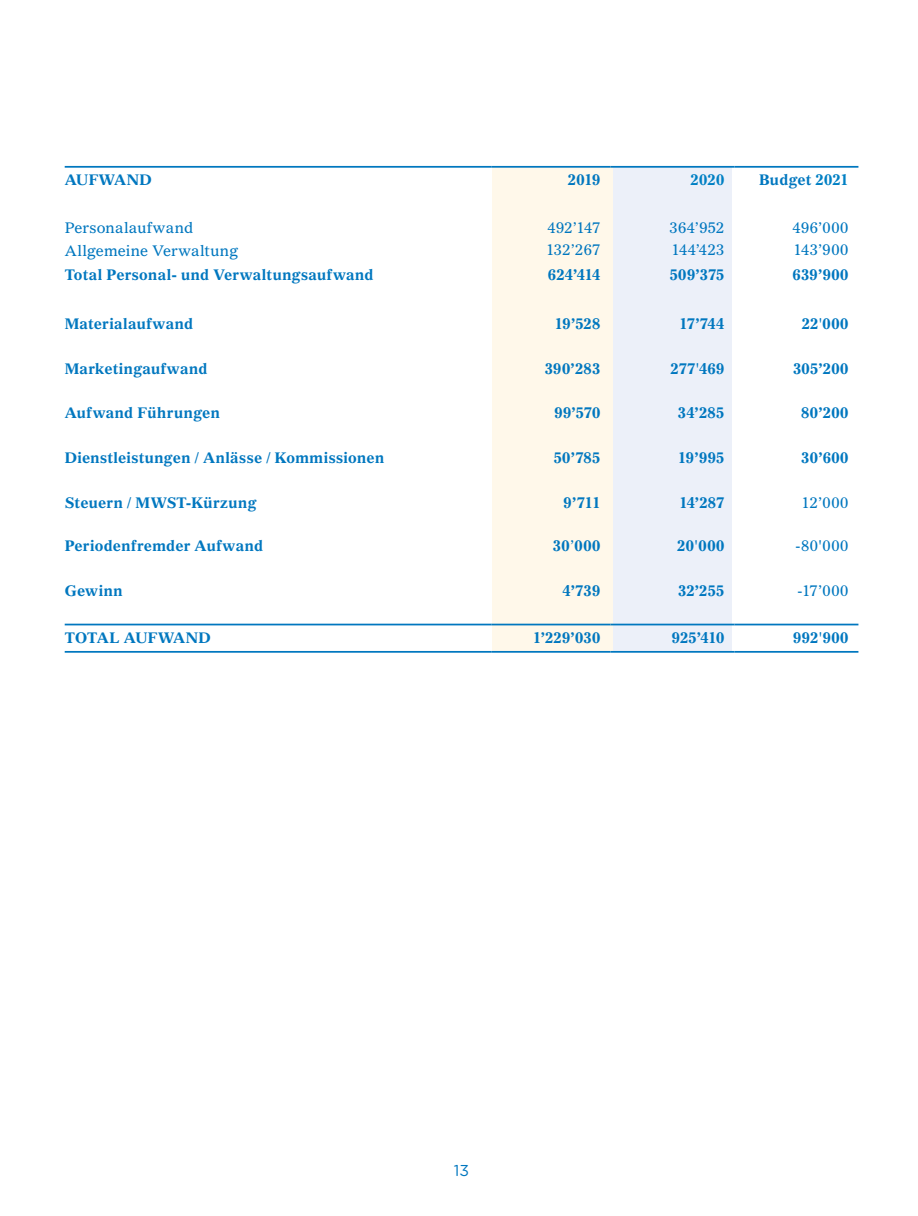
<style>
.page{position:relative;width:918px;height:1216px;background:#fff}
.page>*{position:absolute;margin:0;border:0;box-sizing:border-box;transform-origin:0 0}
.t1{font:15.75px "Gotham Rounded";color:#0077bf}
.ZT_Tabellentext_Gaze{font:700 14.88px "Gazette LT Std";letter-spacing:.015em;color:#0077bf}
.ZT_Tabellentext_Gaze-2{font:14.88px "Gazette LH";letter-spacing:.015em;color:#0077bf}
.ZT_Tabellentext_Gaze-3{font:700 14.88px "Gazette LT Std";color:#0080c4}
.s1{color:#0080c4}
.s2{font-family:"Gazette LH";font-weight:400}
</style>
<div class="page">
<div style="left:613px;top:167px;width:119px;height:483px;background:#ecf0f9"></div>
<div style="left:492px;top:167px;width:121px;height:483px;background:#fff8ea"></div>
<hr style="left:65px;top:166px;width:426px;height:2px;background:#0077bf">
<hr style="left:491px;top:166px;width:119px;height:2px;background:#0077bf">
<hr style="left:610px;top:166px;width:124px;height:2px;background:#0077bf">
<hr style="left:734px;top:166px;width:124px;height:2px;background:#0077bf">
<hr style="left:65px;top:623px;width:426px;height:2px;background:#0077bf">
<hr style="left:65px;top:651px;width:426px;height:1px;background:#0077bf">
<hr style="left:491px;top:623px;width:119px;height:2px;background:#0077bf">
<hr style="left:610px;top:623px;width:124px;height:2px;background:#0077bf">
<hr style="left:734px;top:623px;width:124px;height:2px;background:#0077bf">
<hr style="left:491px;top:651px;width:119px;height:1px;background:#0077bf">
<hr style="left:610px;top:651px;width:124px;height:1px;background:#0077bf">
<hr style="left:734px;top:651px;width:124px;height:1px;background:#0077bf">
<p class="ZT_Tabellentext_Gaze" style="left:65px;top:171px;width:89px">AUFWAND</p>
<p class="ZT_Tabellentext_Gaze" style="left:568px;top:171px;width:34px">2019</p>
<p class="ZT_Tabellentext_Gaze-3" style="left:690px;top:171px;width:35px">2020</p>
<p class="ZT_Tabellentext_Gaze" style="left:759px;top:171px;width:91px">Budget <span class="s1">2021</span></p>
<p class="ZT_Tabellentext_Gaze-2" style="left:65px;top:219px;width:130px">Personalaufwand</p>
<p class="ZT_Tabellentext_Gaze-2" style="left:547px;top:218px;width:54px">492’147</p>
<p class="ZT_Tabellentext_Gaze-2" style="left:669px;top:218px;width:56px">364’952</p>
<p class="ZT_Tabellentext_Gaze-2" style="left:792px;top:218px;width:57px">496’000</p>
<p class="ZT_Tabellentext_Gaze-2" style="left:65px;top:241px;width:175px">Allgemeine Verwaltung</p>
<p class="ZT_Tabellentext_Gaze-2" style="left:546px;top:240px;width:56px">132’267</p>
<p class="ZT_Tabellentext_Gaze-2" style="left:671px;top:240px;width:54px">144’423</p>
<p class="ZT_Tabellentext_Gaze-2" style="left:793px;top:240px;width:56px">143’900</p>
<p class="ZT_Tabellentext_Gaze" style="left:65px;top:265px;width:310px">Total Personal- und Verwaltungsaufwand</p>
<p class="ZT_Tabellentext_Gaze" style="left:548px;top:265px;width:54px">624’414</p>
<p class="ZT_Tabellentext_Gaze" style="left:670px;top:265px;width:56px">509’375</p>
<p class="ZT_Tabellentext_Gaze" style="left:792px;top:265px;width:58px">639’900</p>
<p class="ZT_Tabellentext_Gaze" style="left:65px;top:314px;width:130px">Materialaufwand</p>
<p class="ZT_Tabellentext_Gaze" style="left:554px;top:314px;width:47px">19’528</p>
<p class="ZT_Tabellentext_Gaze" style="left:679px;top:314px;width:47px">17’744</p>
<p class="ZT_Tabellentext_Gaze" style="left:801px;top:314px;width:48px">22'000</p>
<p class="ZT_Tabellentext_Gaze" style="left:65px;top:359px;width:144px">Marketingaufwand</p>
<p class="ZT_Tabellentext_Gaze" style="left:545px;top:359px;width:57px">390’283</p>
<p class="ZT_Tabellentext_Gaze" style="left:670px;top:359px;width:55px">277'469</p>
<p class="ZT_Tabellentext_Gaze" style="left:793px;top:359px;width:57px">305’200</p>
<p class="ZT_Tabellentext_Gaze" style="left:65px;top:403px;width:157px">Aufwand Führungen</p>
<p class="ZT_Tabellentext_Gaze" style="left:554px;top:403px;width:47px">99’570</p>
<p class="ZT_Tabellentext_Gaze" style="left:678px;top:403px;width:48px">34’285</p>
<p class="ZT_Tabellentext_Gaze" style="left:801px;top:403px;width:49px">80’200</p>
<p class="ZT_Tabellentext_Gaze" style="left:65px;top:448px;width:321px">Dienstleistungen / Anlässe / Kommissionen</p>
<p class="ZT_Tabellentext_Gaze" style="left:554px;top:448px;width:48px">50’785</p>
<p class="ZT_Tabellentext_Gaze" style="left:678px;top:448px;width:48px">19’995</p>
<p class="ZT_Tabellentext_Gaze" style="left:801px;top:448px;width:49px">30’600</p>
<p class="ZT_Tabellentext_Gaze" style="left:65px;top:493px;width:193px">Steuern / MWST-Kürzung</p>
<p class="ZT_Tabellentext_Gaze" style="left:563px;top:493px;width:38px">9’711</p>
<p class="ZT_Tabellentext_Gaze" style="left:679px;top:493px;width:47px">14’287</p>
<p class="ZT_Tabellentext_Gaze-2" style="left:801px;top:493px;width:49px">12’000</p>
<p class="ZT_Tabellentext_Gaze" style="left:65px;top:536px;width:200px">Periodenfremder Aufwand</p>
<p class="ZT_Tabellentext_Gaze" style="left:553px;top:536px;width:49px">30<span class="s2">’</span>000</p>
<p class="ZT_Tabellentext_Gaze" style="left:677px;top:536px;width:49px">20'000</p>
<p class="ZT_Tabellentext_Gaze-2" style="left:795px;top:536px;width:55px">-80'000</p>
<p class="ZT_Tabellentext_Gaze" style="left:65px;top:581px;width:60px">Gewinn</p>
<p class="ZT_Tabellentext_Gaze" style="left:562px;top:581px;width:39px">4’739</p>
<p class="ZT_Tabellentext_Gaze" style="left:678px;top:581px;width:48px">32’255</p>
<p class="ZT_Tabellentext_Gaze-2" style="left:797px;top:581px;width:52px">-17’000</p>
<p class="ZT_Tabellentext_Gaze" style="left:65px;top:628px;width:148px">TOTAL AUFWAND</p>
<p class="ZT_Tabellentext_Gaze" style="left:533px;top:628px;width:69px">1’229’030</p>
<p class="ZT_Tabellentext_Gaze" style="left:671px;top:628px;width:54px">925’410</p>
<p class="ZT_Tabellentext_Gaze" style="left:793px;top:628px;width:57px">992'900</p>
<p class="t1" style="left:454px;top:1159px;width:17px">13</p>
</div>
